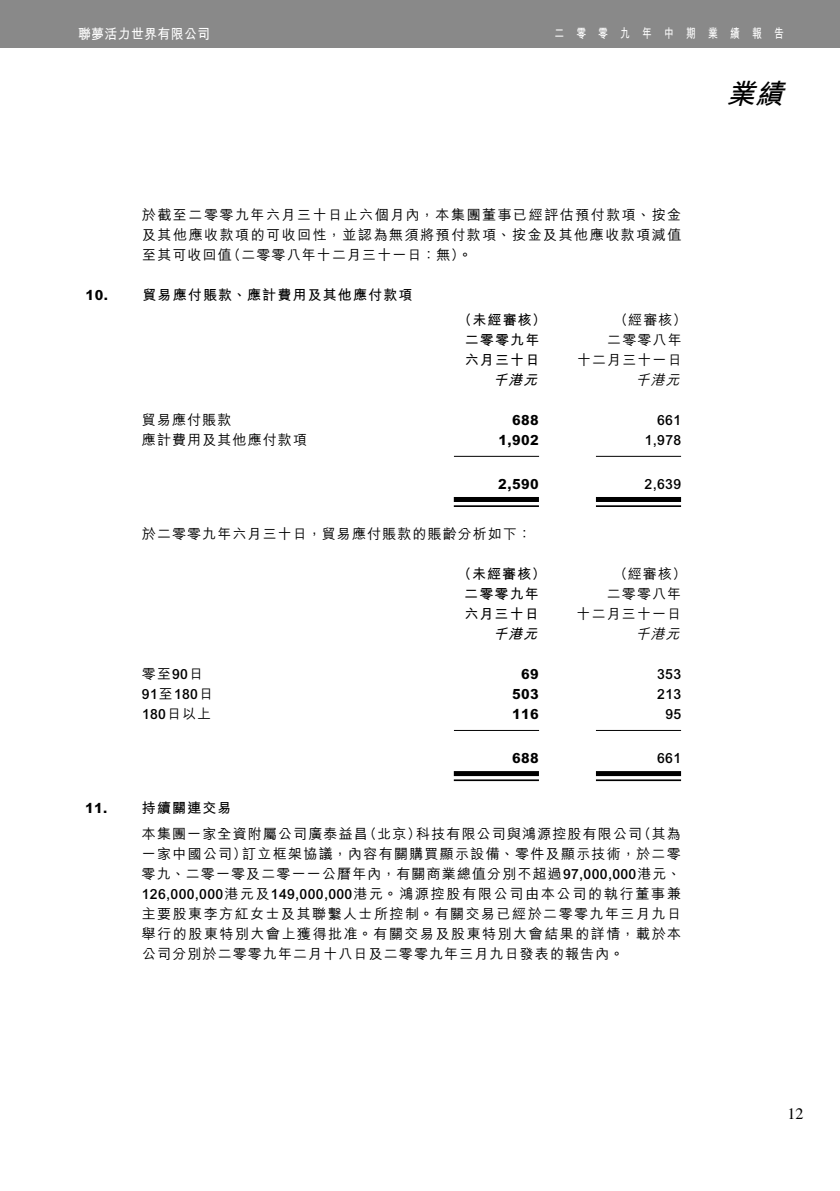
<style>
.page{position:relative;width:840px;height:1191px;background:#fff}
.page>*{position:absolute;margin:0;border:0;box-sizing:border-box;transform-origin:0 0}
.t1{font:italic 700 28px "M Hei HK";color:#000}
.t2{font:16px "Times LT Std";color:#000}
.t3{font:500 14px/20px "M Hei HK";letter-spacing:.09em;color:#000}
.t4{font:500 14px "M Hei HK";letter-spacing:.11em;color:#000}
.t5{font:700 14px "M Hei HK";letter-spacing:.08em;color:#000}
.t6{font:500 14px "Arial MT Std";letter-spacing:.03em;color:#000}
.t7{font:800 14px "Arial MT Std";letter-spacing:.03em;color:#000}
.t8{font:700 14px "M Hei HK";letter-spacing:.03em;color:#fff;scale:.92 1}
.t9{font:italic 500 14px "M Hei HK";color:#000}
.t10{font:italic 700 14px "M Hei HK";color:#000}
.t11{font:700 13px "M Hei HK";letter-spacing:1.25em;color:#fff;scale:.75 1}
.s1{font-family:"Arial MT Std"}
.s2{font-family:"M Hei HK"}
</style>
<div class="page">
<div style="left:0;top:0;width:839px;height:47px;background:#898989"></div>
<hr style="left:453px;top:456px;width:85px;height:1px;background:#000">
<hr style="left:595px;top:456px;width:85px;height:1px;background:#000">
<div style="left:453px;top:497px;width:85px;height:5px;background:#000"></div>
<hr style="left:453px;top:505px;width:85px;height:2px;background:#000">
<div style="left:595px;top:497px;width:85px;height:5px;background:#000"></div>
<hr style="left:595px;top:505px;width:85px;height:2px;background:#000">
<hr style="left:453px;top:730px;width:85px;height:1px;background:#000">
<hr style="left:595px;top:730px;width:85px;height:1px;background:#000">
<div style="left:453px;top:771px;width:85px;height:5px;background:#000"></div>
<hr style="left:453px;top:779px;width:85px;height:2px;background:#000">
<div style="left:595px;top:771px;width:85px;height:5px;background:#000"></div>
<hr style="left:595px;top:779px;width:85px;height:2px;background:#000">
<p class="t8" style="left:78px;top:23px;width:145px">聯夢活力世界有限公司</p>
<p class="t11" style="left:554px;top:24px;width:307px">二零零九年中期業績報告</p>
<h1 class="t1" style="left:726px;top:74px;width:68px">業績</h1>
<p class="t7" style="left:86px;top:286px;width:24px">10.</p>
<p class="t7" style="left:85px;top:800px;width:24px">11.</p>
<p class="t4" style="left:142px;top:204px;width:540px">於截至二零零九年六月三十日止六個月內，本集團董事已經評估預付款項、按金</p>
<p class="t4" style="left:142px;top:224px;width:540px">及其他應收款項的可收回性，並認為無須將預付款項、按金及其他應收款項減值</p>
<p class="t3" style="left:227px;top:243px;width:246px">（二零零八年十二月三十一日：無。(</p>
<p class="t3" style="left:142px;top:243px;width:91px">至其可收回值</p>
<p class="t5" style="left:142px;top:284px;width:271px">貿易應付賬款、應計費用及其他應付款項</p>
<p class="t5" style="left:457px;top:310px;width:90px">（未經審核）</p>
<p class="t3" style="left:613px;top:309px;width:74px">（經審核(</p>
<p class="t5" style="left:464px;top:330px;width:76px">二零零九年</p>
<p class="t3" style="left:607px;top:329px;width:76px">二零零八年</p>
<p class="t5" style="left:464px;top:350px;width:76px">六月三十日</p>
<p class="t3" style="left:576px;top:349px;width:106px">十二月三十一日</p>
<p class="t10" style="left:492px;top:370px;width:51px">千港元</p>
<p class="t9" style="left:635px;top:370px;width:51px">千港元</p>
<p class="t3" style="left:142px;top:409px;width:91px">貿易應付賬款</p>
<p class="t7" style="left:511px;top:412px;width:28px">688</p>
<p class="t6" style="left:656px;top:412px;width:25px">661</p>
<p class="t3" style="left:142px;top:429px;width:166px">應計費用及其他應付款項</p>
<p class="t7" style="left:498px;top:432px;width:42px">1,902</p>
<p class="t6" style="left:644px;top:432px;width:38px">1,978</p>
<p class="t7" style="left:498px;top:476px;width:42px">2,590</p>
<p class="t3" style="left:142px;top:523px;width:391px">於二零零九年六月三十日，貿易應付賬款的賬齡分析如下：</p>
<p class="t6" style="left:644px;top:476px;width:38px">2,639</p>
<p class="t5" style="left:457px;top:564px;width:90px">（未經審核）</p>
<p class="t3" style="left:613px;top:563px;width:74px">（經審核(</p>
<p class="t5" style="left:464px;top:584px;width:76px">二零零九年</p>
<p class="t3" style="left:606px;top:583px;width:76px">二零零八年</p>
<p class="t5" style="left:464px;top:604px;width:76px">六月三十日</p>
<p class="t3" style="left:576px;top:603px;width:106px">十二月三十一日</p>
<p class="t10" style="left:492px;top:624px;width:51px">千港元</p>
<p class="t9" style="left:635px;top:624px;width:51px">千港元</p>
<p class="t3" style="left:142px;top:663px;width:63px">零至<span class="s1">90</span>日</p>
<p class="t7" style="left:521px;top:666px;width:19px">69</p>
<p class="t6" style="left:656px;top:666px;width:25px">353</p>
<p class="t6" style="left:142px;top:686px;width:73px">91<span class="s2">至</span>180<span class="s2">日</span></p>
<p class="t7" style="left:512px;top:686px;width:28px">503</p>
<p class="t6" style="left:656px;top:686px;width:25px">213</p>
<p class="t6" style="left:142px;top:706px;width:71px">180<span class="s2">日以上</span></p>
<p class="t7" style="left:512px;top:706px;width:28px">116</p>
<p class="t6" style="left:665px;top:706px;width:17px">95</p>
<p class="t7" style="left:511px;top:750px;width:28px">688</p>
<p class="t6" style="left:656px;top:750px;width:25px">661</p>
<p class="t5" style="left:142px;top:798px;width:91px">持續關連交易</p>
<p class="t3" style="left:416px;top:823px;width:227px">科技有限公司與鴻源控股有限公司</p>
<p class="t3" style="left:242px;top:823px;width:440px;text-indent:-100px">本集團一家全資附屬公司廣泰益昌<br>訂立框架協議，內容有關購買顯示設備、零件及顯示技術，於二零</p>
<p class="t3" style="left:363px;top:823px;width:59px">（北京）</p>
<p class="t3" style="left:637px;top:823px;width:45px">（其為</p>
<p class="t3" style="left:142px;top:843px;width:541px">一家中國公司）<br>零九、二零一零及二零一一公曆年內，有關商業總值分別不超過<span class="s1">97,000,000</span>港元、<span class="s1">126,000,000</span>港元及<span class="s1">149,000,000</span>港元。鴻源控股有限公司由本公司的執行董事兼主要股東李方紅女士及其聯繫人士所控制。有關交易已經於二零零九年三月九日舉行的股東特別大會上獲得批准。有關交易及股東特別大會結果的詳情，載於本公司分別於二零零九年二月十八日及二零零九年三月九日發表的報告內。</p>
<p class="t2" style="left:787px;top:1104px;width:17px">12</p>
</div>
